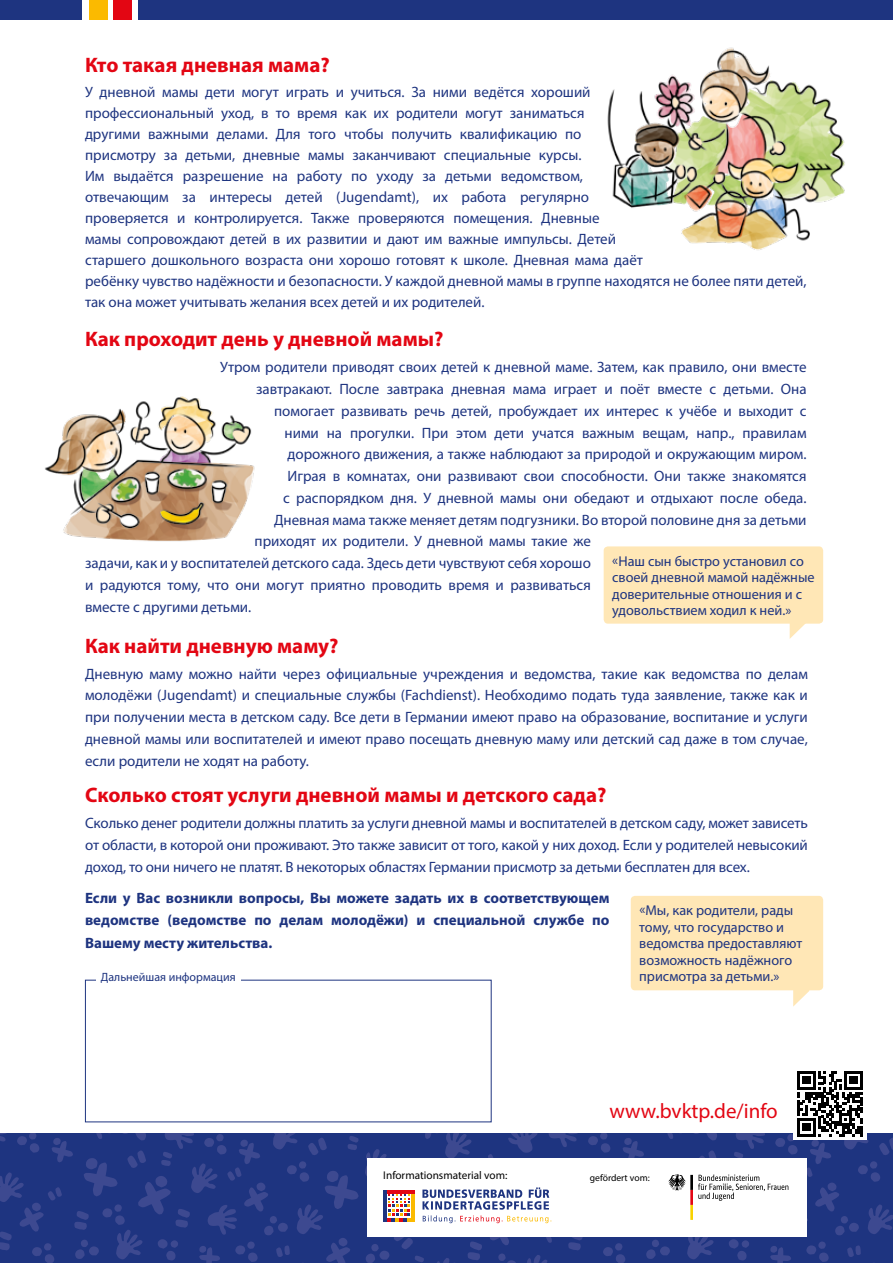
<style>
.page{position:relative;width:893px;height:1263px;background:#fff}
.page>*{position:absolute;margin:0;border:0;box-sizing:border-box;transform-origin:0 0}
.t1{font:700 21px "Myriad Pro";color:#e30613}
.t2{font:21px "Myriad Pro";color:#e30613}
.t3{font:15px/21.8px "Myriad Pro";color:#1e3480;text-align:justify}
.t4{font:700 15px/22.5px "Myriad Pro";color:#1e3480;text-align:right}
.t5{font:14.25px/16.5px "Myriad Pro";color:#1e3480}
.t6{font:12px "Myriad Pro";color:#1e3480}
.t7{font:11.25px "Myriad Pro";color:#000}
.t8{font:9.6px "Myriad Pro";color:#000}
</style>
<div class="page">
<svg style="left:0;top:1133px;width:359px;height:130px;background:#233883"></svg>
<div style="left:0;top:0;width:893px;height:19px;background:#1e3480"></div>
<img style="left:607px;top:47px;width:238px;height:203px">
<img style="left:45px;top:396px;width:210px;height:145px">
<div style="left:83px;top:0;width:6px;height:19px;background:#fff"></div>
<div style="left:107px;top:0;width:6px;height:19px;background:#fff"></div>
<div style="left:132px;top:0;width:6px;height:19px;background:#fff"></div>
<div style="left:113px;top:0;width:19px;height:19px;background:#e30613"></div>
<div style="left:89px;top:0;width:18px;height:19px;background:#fbba00"></div>
<svg style="left:790px;top:624px;width:15px;height:15px"></svg>
<div style="left:604px;top:546px;width:219px;height:78px;background:#ffe7b6;border-radius:4px"></div>
<svg style="left:793px;top:990px;width:17px;height:17px"></svg>
<div style="left:631px;top:896px;width:192px;height:94px;background:#ffe7b6;border-radius:4px"></div>
<svg style="left:365px;top:1071px;width:528px;height:192px"></svg>
<h1 class="t1" style="left:85px;top:51px;width:246px">Кто такая дневная мама?</h1>
<p class="t3" style="left:510px;top:82px;width:82px;line-height:21px;text-indent:-425px">У дневной мамы дети могут играть и учиться. За ними ведётся хороший заниматься</p>
<p class="t3" style="left:85px;top:102px;width:130px">профессиональный</p>
<p class="t3" style="left:221px;top:102px;width:49px">уход в,</p>
<p class="t3" style="left:276px;top:102px;width:16px">то</p>
<p class="t3" style="left:297px;top:102px;width:42px">время</p>
<p class="t3" style="left:345px;top:102px;width:23px">как</p>
<p class="t3" style="left:396px;top:102px;width:64px">родители</p>
<p class="t3" style="left:465px;top:102px;width:39px">могут</p>
<p class="t3" style="left:374px;top:102px;width:17px">их</p>
<p class="t3" style="left:85px;top:123px;width:57px">другими</p>
<p class="t3" style="left:148px;top:123px;width:62px">важными</p>
<p class="t3" style="left:217px;top:123px;width:53px">делами.</p>
<p class="t3" style="left:276px;top:123px;width:26px">Для</p>
<p class="t3" style="left:308px;top:123px;width:29px">того</p>
<p class="t3" style="left:344px;top:123px;width:41px">чтобы</p>
<p class="t3" style="left:391px;top:123px;width:62px">получить</p>
<p class="t3" style="left:460px;top:123px;width:99px">квалификацию</p>
<p class="t3" style="left:565px;top:123px;width:18px">по</p>
<p class="t3" style="left:85px;top:144px;width:72px">присмотру</p>
<p class="t3" style="left:164px;top:144px;width:15px">за</p>
<p class="t3" style="left:185px;top:144px;width:51px">детьми,</p>
<p class="t3" style="left:243px;top:144px;width:58px">дневные</p>
<p class="t3" style="left:308px;top:144px;width:38px">мамы</p>
<p class="t3" style="left:352px;top:144px;width:85px">заканчивают</p>
<p class="t3" style="left:444px;top:144px;width:88px">специальные</p>
<p class="t3" style="left:539px;top:144px;width:44px">курсы.</p>
<p class="t3" style="left:85px;top:165px;width:21px">Им</p>
<p class="t3" style="left:113px;top:165px;width:62px">выдаётся</p>
<p class="t3" style="left:183px;top:165px;width:82px">разрешение</p>
<p class="t3" style="left:273px;top:165px;width:17px">на</p>
<p class="t3" style="left:297px;top:165px;width:47px">работу</p>
<p class="t3" style="left:351px;top:165px;width:18px">по</p>
<p class="t3" style="left:376px;top:165px;width:38px">уходу</p>
<p class="t3" style="left:422px;top:165px;width:15px">за</p>
<p class="t3" style="left:445px;top:165px;width:48px">детьми</p>
<p class="t3" style="left:501px;top:165px;width:84px">ведомством,</p>
<p class="t3" style="left:85px;top:186px;width:85px">отвечающим</p>
<p class="t3" style="left:182px;top:186px;width:15px">за</p>
<p class="t3" style="left:210px;top:186px;width:64px">интересы</p>
<p class="t3" style="left:286px;top:186px;width:39px">детей</p>
<p class="t3" style="left:336px;top:186px;width:85px">(Jugendamt ,)</p>
<p class="t3" style="left:433px;top:186px;width:17px">их</p>
<p class="t3" style="left:461px;top:186px;width:46px">работа</p>
<p class="t3" style="left:520px;top:186px;width:71px">регулярно</p>
<p class="t3" style="left:311px;top:207px;width:40px">Также</p>
<p class="t3" style="left:541px;top:207px;width:60px">Дневные</p>
<p class="t3" style="left:85px;top:208px;width:723px;line-height:21px;text-align:left">проверяется<br>мамы сопровождают детей в их развитии и дают им важные импульсы. Детей<br>старшего дошкольного возраста они хорошо готовят к школе. Дневная мама даёт<br>ребёнку чувство надёжности и безопасности У. каждой дневной мамы в группе находятся не более пяти детей, так она может учитывать желания всех детей и их родителей.</p>
<p class="t3" style="left:194px;top:207px;width:110px">контролируется.</p>
<p class="t3" style="left:358px;top:207px;width:88px">проверяются</p>
<p class="t3" style="left:453px;top:207px;width:81px">помещения.</p>
<p class="t3" style="left:177px;top:207px;width:10px">и</p>
<h1 class="t1" style="left:85px;top:326px;width:360px">Как проходит день у дневной мамы?</h1>
<p class="t3" style="left:220px;top:356px;width:588px;text-align:right">Утром родители приводят своих детей к дневной маме. Затем, как правило, они вместе<br>Она</p>
<p class="t3" style="left:339px;top:378px;width:41px">После</p>
<p class="t3" style="left:620px;top:378px;width:31px">поёт</p>
<p class="t3" style="left:256px;top:378px;width:78px">завтракают.</p>
<p class="t3" style="left:274px;top:400px;width:534px">помогает развивать речь детей, пробуждает их интерес к учёбе и выходит с</p>
<p class="t3" style="left:742px;top:421px;width:66px">правилам</p>
<p class="t3" style="left:387px;top:378px;width:59px">завтрака</p>
<p class="t3" style="left:451px;top:378px;width:56px">дневная</p>
<p class="t3" style="left:513px;top:378px;width:35px">мама</p>
<p class="t3" style="left:554px;top:378px;width:45px">играет</p>
<p class="t3" style="left:657px;top:378px;width:46px">вместе</p>
<p class="t3" style="left:724px;top:378px;width:51px">детьми.</p>
<p class="t3" style="left:710px;top:378px;width:8px">с</p>
<p class="t3" style="left:604px;top:378px;width:10px">и</p>
<p class="t3" style="left:422px;top:421px;width:28px">При</p>
<p class="t3" style="left:327px;top:421px;width:17px">на</p>
<p class="t3" style="left:350px;top:421px;width:66px">прогулки.</p>
<p class="t3" style="left:456px;top:421px;width:32px">этом</p>
<p class="t3" style="left:495px;top:421px;width:31px">дети</p>
<p class="t3" style="left:532px;top:421px;width:44px">учатся</p>
<p class="t3" style="left:582px;top:421px;width:54px">важным</p>
<p class="t3" style="left:642px;top:421px;width:48px">вещам,</p>
<p class="t3" style="left:696px;top:421px;width:40px">напр.,</p>
<p class="t3" style="left:285px;top:421px;width:36px">ними</p>
<p class="t3" style="left:288px;top:443px;width:520px">дорожного движения а, также наблюдают за природой и окружающим миром.</p>
<p class="t3" style="left:288px;top:465px;width:520px">Играя в комнатах, они развивают свои способности. Они также знакомятся</p>
<p class="t3" style="left:283px;top:487px;width:525px">с распорядком дня У. дневной мамы они обедают и отдыхают после обеда.</p>
<p class="t3" style="left:274px;top:508px;width:534px">Дневная мама также меняет детям подгузники. Во второй половине дня за детьми</p>
<p class="t3" style="left:255px;top:530px;width:338px">приходят их родители У. дневной мамы такие же</p>
<p class="t3" style="left:85px;top:552px;width:507px">задачи, как уи воспитателей детского сада. Здесь дети чувствуют себя хорошо</p>
<p class="t3" style="left:85px;top:574px;width:507px">и радуются тому, что они могут приятно проводить время и развиваться</p>
<p class="t3" style="left:85px;top:595px;width:168px">вместе с другими детьми.</p>
<p class="t5" style="left:612px;top:552px;width:204px">«Наш сын быстро установил со своей дневной мамой надёжные доверительные отношения си удовольствием ходил к ней «.</p>
<h1 class="t1" style="left:85px;top:632px;width:255px">Как найти дневную маму?</h1>
<p class="t3" style="left:85px;top:662px;width:724px">Дневную маму можно найти через официальные учреждения и ведомства, такие как ведомства по делам молодёжи (Jugendamt и) специальные службы (Fachdienst .) Необходимо подать туда заявление, также как и при получении места в детском саду. Все дети в Германии имеют право на образование, воспитание и услуги дневной мамы или воспитателей и имеют право посещать дневную маму или детский сад даже в том случае, если родители не ходят на работу.</p>
<h1 class="t1" style="left:85px;top:782px;width:523px">Сколько стоят услуги дневной мамы и детского сада?</h1>
<p class="t3" style="left:85px;top:812px;width:724px">Сколько денег родители должны платить за услуги дневной мамы и воспитателей в детском саду, может зависеть от области в, которой они проживают. Это также зависит от того, какой у них доход. Если у родителей невысокий доход то, они ничего не платят В. некоторых областях Германии присмотр за детьми бесплатен для всех.</p>
<p class="t4" style="left:85px;top:886px;width:526px">Если у Вас возникли вопросы, Вы можете задать их в соответствующем по</p>
<p class="t5" style="left:639px;top:902px;width:164px">«Мы, как родители, рады тому, что государство и ведомства предоставляют возможность надёжного присмотра за детьми «.</p>
<p class="t4" style="left:533px;top:909px;width:52px">службе</p>
<p class="t4" style="left:331px;top:909px;width:79px">молодёжи)</p>
<p class="t4" style="left:167px;top:909px;width:81px">(ведомстве</p>
<p class="t4" style="left:434px;top:909px;width:93px">специальной</p>
<p class="t4" style="left:85px;top:909px;width:189px;text-align:left">ведомстве<br>Вашему месту жительства.</p>
<p class="t6" style="left:101px;top:969px;width:136px">Дальнейшая информация</p>
<p class="t4" style="left:254px;top:909px;width:19px">по</p>
<p class="t4" style="left:280px;top:909px;width:45px">делам</p>
<p class="t4" style="left:417px;top:909px;width:10px">и</p>
<p class="t7" style="left:383px;top:1168px;width:126px">Informationsmaterial vom:</p>
<h1 class="t2" style="left:609px;top:1098px;width:170px">www.bvktp.de/info</h1>
<p class="t8" style="left:590px;top:1172px;width:61px">gefördert vom:</p>
</div>
